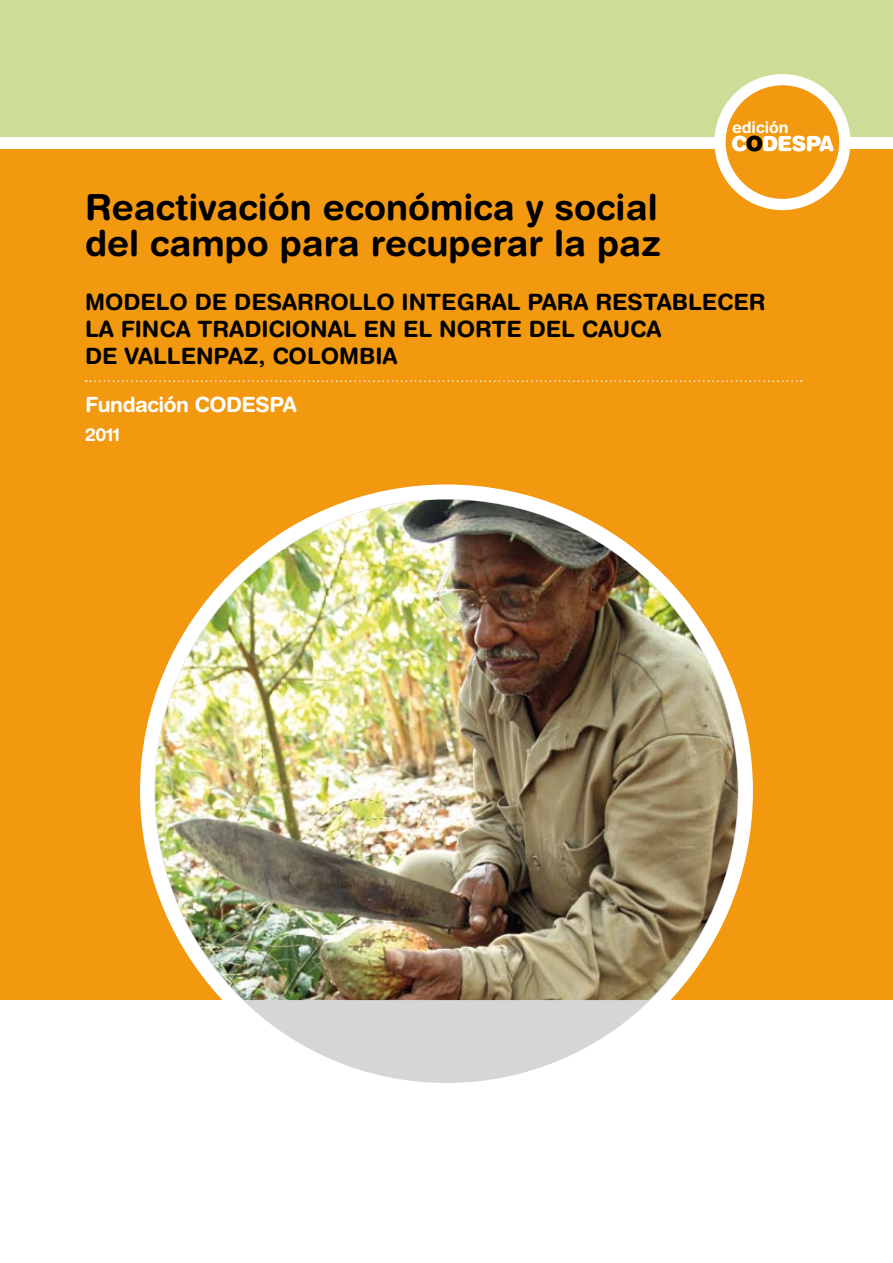
<style>
.page{position:relative;width:893px;height:1263px;background:#fff}
.page>*{position:absolute;margin:0;border:0;box-sizing:border-box;transform-origin:0 0}
.t1{font:700 36px/36px "Helvetica Rounded";letter-spacing:-.01em;color:#000}
.t2{font:700 22.5px/27px "Helvetica Rounded";color:#000}
.t3{font:700 21px "Helvetica Rounded";color:#fff}
.t4{font:700 18px "Helvetica Rounded";color:#fff}
.t5{font:700 16.05px "Helvetica Rounded";color:#fff}
</style>
<div class="page">
<div style="left:0;top:0;width:893px;height:136px;background:#cbdd97"></div>
<div style="left:0;top:149px;width:893px;height:850px;background:#f39910"></div>
<svg style="left:86px;top:380px;width:716px;height:2px"></svg>
<div style="left:147px;top:492px;width:599px;height:598px;background:#d6d6d8;border-radius:50%"></div>
<div style="left:140px;top:484px;width:613px;height:613px;border:14px solid #fff;border-radius:50%"></div>
<img style="left:155px;top:499px;width:583px;height:501px">
<div style="left:714px;top:74px;width:136px;height:136px;background:#fff;border-radius:50%"></div>
<div style="left:726px;top:85px;width:113px;height:114px;background:#f39910;border-radius:50%"></div>
<svg style="left:732px;top:136px;width:102px;height:16px"></svg>
<p class="t5" style="left:732px;top:118px;width:58px">EDICIÓN</p>
<h1 class="t1" style="left:85px;top:188px;width:578px">REACTIVACIÓN ECONÓMICA Y SOCIAL<br>DEL CAMPO PARA RECUPERAR LA PAZ</h1>
<p class="t2" style="left:85px;top:288px;width:674px">MODELO DE DESARROLLO INTEGRAL PARA R ESTABLECER<br>LA FINCA TRADICIONAL EN EL NORTE DEL CAUCA<br>DE VALLENPA</p>
<p class="t2" style="left:243px;top:342px;width:156px">Z, COLOMBIA</p>
<p class="t3" style="left:85px;top:391px;width:125px">FUNDACIÓN CODESPA</p>
<p class="t4" style="left:85px;top:424px;width:37px">2011</p>
</div>
